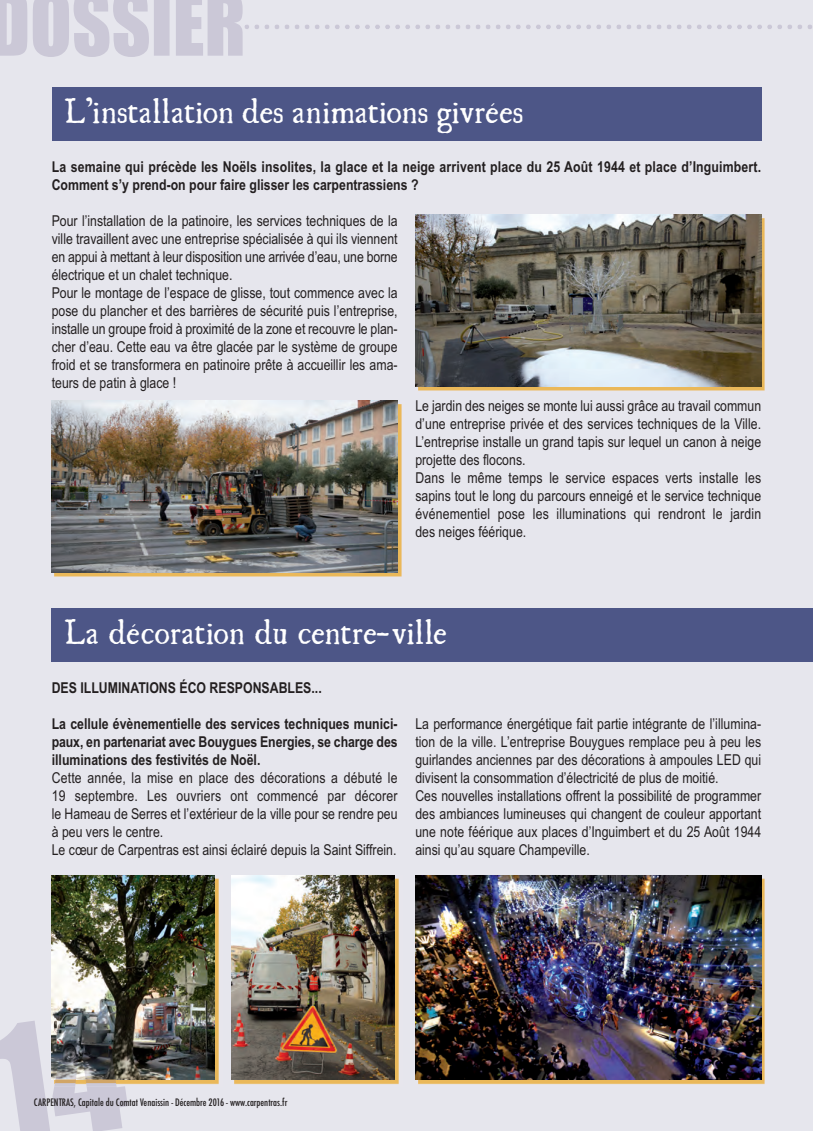
<style>
.page{position:relative;width:813px;height:1131px;background:#fff}
.page>*{position:absolute;margin:0;border:0;box-sizing:border-box;transform-origin:0 0}
.t1{font:31.25px "Ugly Qua";color:#fff}
.t2{font:15px/18px "Arial Narrow";color:#231f20}
.t3{font:700 15px/18px "Arial Narrow";color:#231f20}
.t4{font:500 condensed 10px "Futura";color:#231f20}
</style>
<div class="page">
<img style="left:0;top:0;width:812px;height:1131px">
<h1 class="t1" style="left:64px;top:87px;width:460px">L’installation des animations givrées</h1>
<p class="t3" style="left:52px;top:158px;width:710px">La semaine qui précède les Noëls insolites, la glace et la neige arrivent place du 25 Août 1944 et place d’Inguimbert.<br>Comment s’y prend-on pour faire glisser les carpentrassiens ?</p>
<p class="t2" style="left:52px;top:211px;width:347px">Pour l’installation de la patinoire, les services techniques de la ville travaillent avec une entreprise spécialisée à qui ils viennent en appui à mettant à leur disposition une arrivée d’eau, une borne électrique et un chalet technique.<br>Pour le montage de l’espace de glisse, tout commence avec la pose du plancher et des barrières de sécurité puis l’entreprise, installe un groupe froid à proximité de la zone et recouvre le plan&shy;cher d’eau. Cette eau va être glacée par le système de groupe froid et se transformera en patinoire prête à accueillir les ama&shy;teurs de patin à glace !</p>
<p class="t2" style="left:415px;top:396px;width:347px">Le jardin des neiges se monte lui aussi grâce au travail commun d’une entreprise privée et des services techniques de la Ville.<br>L’entreprise installe un grand tapis sur lequel un canon à neige projette des flocons.<br>Dans le même temps le service espaces verts installe les sapins tout le long du parcours enneigé et le service technique événementiel pose les illuminations qui rendront le jardin des neiges féérique.</p>
<h1 class="t1" style="left:64px;top:608px;width:383px">La décoration du centre-ville</h1>
<p class="t3" style="left:52px;top:679px;width:271px">DES ILLUMINATIONS ÉCO RESPONSABLES...</p>
<p class="t3" style="left:52px;top:715px;width:347px;text-align:justify">La cellule évènementielle des services techniques munici&shy;paux, en partenariat avec Bouygues Energies, se charge des illuminations des festivités de Noël.</p>
<p class="t2" style="left:52px;top:769px;width:347px">Cette année, la mise en place des décorations a débuté le 19 septembre. Les ouvriers ont commencé par décorer le Hameau de Serres et l’extérieur de la ville pour se rendre peu à peu vers le centre.<br>Le cœur de Carpentras est ainsi éclairé depuis la Saint Siffrein.</p>
<p class="t2" style="left:415px;top:715px;width:347px">La performance énergétique fait partie intégrante de l’illumina&shy;tion de la ville. L’entreprise Bouygues remplace peu à peu les guirlandes anciennes par des décorations à ampoules LED qui divisent la consommation d’électricité de plus de moitié.<br>Ces nouvelles installations offrent la possibilité de programmer des ambiances lumineuses qui changent de couleur apportant une note féérique aux places d’Inguimbert et du 25 Août 1944 ainsi qu’au square Champeville.</p>
<p class="t4" style="left:34px;top:1097px;width:255px">CARPENTRAS, Capitale du Comtat Venaissin - Décembre 2016 - www.carpentras.fr</p>
</div>
